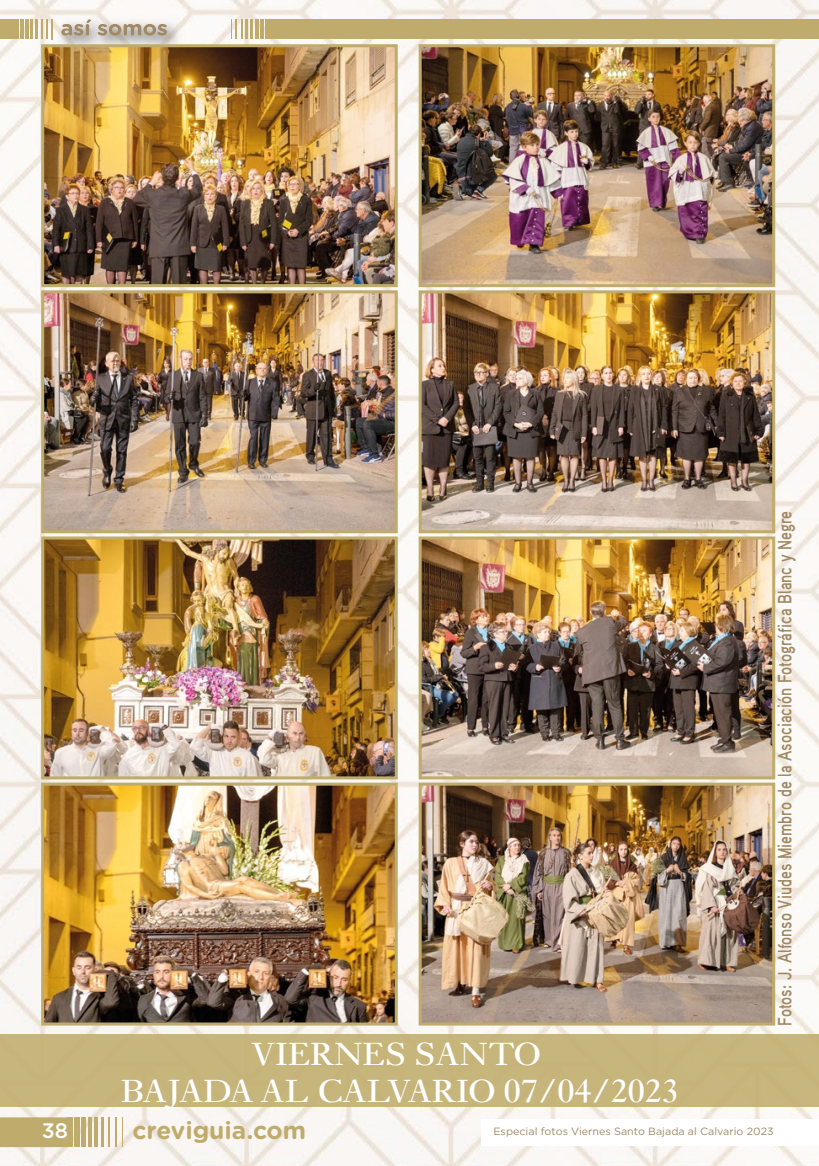
<style>
.page{position:relative;width:819px;height:1166px;background:#fff}
.page>*{position:absolute;margin:0;border:0;box-sizing:border-box;transform-origin:0 0}
.t1{font:33.25px/36.8px "Ehrhardt MT Std";color:#fff;text-align:center;scale:1.09 1}
.t2{font:700 24.5px "Gotham Rounded";color:#bfac6c}
.t3{font:500 21px "Gotham Rounded";color:#fff}
.t4{font:700 19.25px "Aaux Pro";color:#a08964;scale:.8 1}
.t5{font:10.5px "Gotham";color:#a08964}
</style>
<div class="page">
<img style="left:0;top:0;width:818px;height:1166px">
<div style="left:275px;top:20px;width:543px;height:19px;background:#bfac6c"></div>
<div style="left:270px;top:20px;width:5px;height:19px;background:#bfac6c"></div>
<hr style="left:265px;top:20px;width:4px;height:19px;background:#bfac6c">
<hr style="left:260px;top:20px;width:4px;height:19px;background:#bfac6c">
<hr style="left:255px;top:20px;width:3px;height:19px;background:#bfac6c">
<hr style="left:250px;top:20px;width:3px;height:19px;background:#bfac6c">
<svg style="left:231px;top:20px;width:17px;height:19px"></svg>
<div style="left:0;top:20px;width:6px;height:19px;background:#bfac6c"></div>
<div style="left:4px;top:20px;width:5px;height:19px;background:#bfac6c"></div>
<div style="left:9px;top:20px;width:5px;height:19px;background:#bfac6c"></div>
<hr style="left:15px;top:20px;width:4px;height:19px;background:#bfac6c">
<hr style="left:20px;top:20px;width:3px;height:19px;background:#bfac6c">
<hr style="left:25px;top:20px;width:3px;height:19px;background:#bfac6c">
<img style="left:51px;top:9px;width:136px;height:35px">
<svg style="left:31px;top:20px;width:22px;height:19px"></svg>
<svg style="left:61px;top:19px;width:30px;height:17px"></svg>
<svg style="left:98px;top:24px;width:69px;height:12px"></svg>
<div style="left:0;top:1117px;width:67px;height:30px;background:#bfac6c"></div>
<div style="left:67px;top:1117px;width:6px;height:30px;background:#bfac6c"></div>
<div style="left:74px;top:1117px;width:5px;height:30px;background:#bfac6c"></div>
<div style="left:81px;top:1117px;width:5px;height:30px;background:#bfac6c"></div>
<hr style="left:88px;top:1117px;width:4px;height:30px;background:#bfac6c">
<hr style="left:95px;top:1117px;width:3px;height:30px;background:#bfac6c">
<hr style="left:101px;top:1117px;width:3px;height:30px;background:#bfac6c">
<hr style="left:108px;top:1117px;width:2px;height:30px;background:#bfac6c">
<hr style="left:115px;top:1117px;width:1px;height:30px;background:#bfac6c">
<hr style="left:122px;top:1117px;width:1px;height:30px;background:#bfac6c">
<div style="left:481px;top:1119px;width:337px;height:26px;background:#fff"></div>
<div style="left:0;top:1034px;width:818px;height:72px;background:#c7b67c"></div>
<img style="left:45px;top:48px;width:349px;height:235px">
<div style="left:41px;top:44px;width:357px;height:243px;border:3px solid #bfac6c"></div>
<img style="left:422px;top:48px;width:349px;height:235px">
<div style="left:418px;top:44px;width:357px;height:243px;border:3px solid #bfac6c"></div>
<img style="left:45px;top:294px;width:349px;height:235px">
<div style="left:41px;top:290px;width:357px;height:243px;border:3px solid #bfac6c"></div>
<img style="left:422px;top:294px;width:349px;height:235px">
<div style="left:418px;top:290px;width:357px;height:243px;border:3px solid #bfac6c"></div>
<img style="left:45px;top:540px;width:349px;height:235px">
<div style="left:41px;top:536px;width:357px;height:243px;border:3px solid #bfac6c"></div>
<img style="left:422px;top:540px;width:349px;height:235px">
<div style="left:418px;top:536px;width:357px;height:243px;border:3px solid #bfac6c"></div>
<img style="left:45px;top:786px;width:349px;height:235px">
<div style="left:41px;top:782px;width:357px;height:243px;border:3px solid #bfac6c"></div>
<img style="left:422px;top:786px;width:349px;height:235px">
<div style="left:418px;top:782px;width:357px;height:243px;border:3px solid #bfac6c"></div>
<h1 class="t1" style="left:121px;top:1035px;width:513px">VIERNES SANTO<br>BAJADA AL CALVARIO 07/04/2023</h1>
<p class="t4" style="left:772px;top:1025px;width:645px;rotate:-90deg">Fotos: J. Alfonso Viudes Miembro de la Asociación Fotográfica Blanc y Negre</p>
<p class="t3" style="left:42px;top:1116px;width:28px">38</p>
<p class="t2" style="left:132px;top:1112px;width:175px">creviguia.com</p>
<p class="t5" style="left:493px;top:1125px;width:282px">Especial fotos Viernes Santo Bajada al Calvario 2023</p>
</div>
